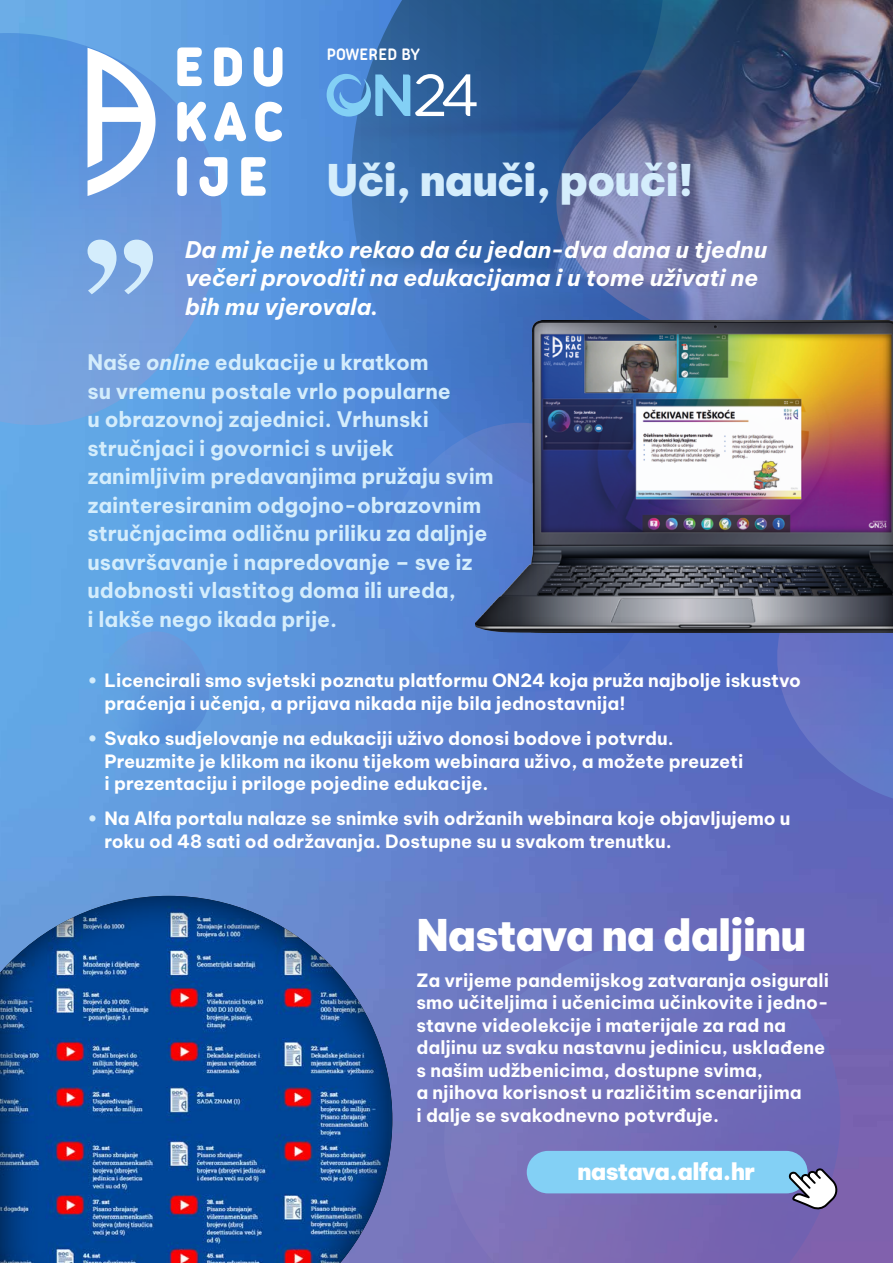
<style>
.page{position:relative;width:893px;height:1263px;background:#fff}
.page>*{position:absolute;margin:0;border:0;box-sizing:border-box;transform-origin:0 0}
.t1{font:900 42.75px "Be Vietnam Pro";letter-spacing:-.025em;color:#d4edfc}
.t2{font:900 42.75px "Be Vietnam Pro";letter-spacing:-.025em;color:#fff}
.t3{font:900 23.1px "Be Vietnam Pro";letter-spacing:-.03em;color:#fff}
.t4{font:italic 700 22.5px/28.5px "Be Vietnam Pro";color:#fff}
.t5{font:700 21px/28.5px "Be Vietnam Pro";color:#d4edfc}
.t6{font:700 18px/22.5px "Be Vietnam Pro";letter-spacing:-.005em;color:#fff}
.t7{font:700 18px "Iconic";color:#fff}
.s1{font-style:italic}
.s2{color:#d4edfc}
</style>
<div class="page">
<img style="left:0;top:0;width:893px;height:1263px">
<img style="left:760px;top:674px;width:133px;height:125px">
<img style="left:385px;top:526px;width:281px;height:186px">
<img style="left:99px;top:631px;width:118px;height:121px">
<img style="left:0;top:33px;width:229px;height:400px">
<img style="left:423px;top:939px;width:444px;height:324px">
<div style="left:0;top:885px;width:406px;height:378px;background:#1c1c1b;opacity:.75"></div>
<img style="left:351px;top:0;width:542px;height:526px">
<svg style="left:88px;top:48px;width:68px;height:148px"></svg>
<svg style="left:177px;top:47px;width:25px;height:39px"></svg>
<svg style="left:214px;top:47px;width:28px;height:39px"></svg>
<svg style="left:254px;top:47px;width:28px;height:40px"></svg>
<svg style="left:177px;top:102px;width:30px;height:39px"></svg>
<svg style="left:213px;top:102px;width:34px;height:39px"></svg>
<svg style="left:255px;top:102px;width:29px;height:39px"></svg>
<div style="left:177px;top:157px;width:10px;height:39px;background:#fff;border-radius:5px"></div>
<svg style="left:200px;top:157px;width:27px;height:39px"></svg>
<svg style="left:241px;top:157px;width:25px;height:39px"></svg>
<svg style="left:327px;top:74px;width:150px;height:43px;background:#6498c8"></svg>
<svg style="left:88px;top:240px;width:65px;height:54px;background:#9ec2ea"></svg>
<div style="left:527px;top:1151px;width:281px;height:42px;background:#83d0f5;border-radius:21px"></div>
<div style="left:447px;top:245px;width:446px;height:429px;background:#1c1c1b;opacity:.75"></div>
<svg style="left:788px;top:1168px;width:51px;height:42px"></svg>
<p class="t7" style="left:327px;top:42px;width:95px">POWERED BY</p>
<h1 class="t1" style="left:327px;top:143px;width:369px">Uči, nauči, pouči!</h1>
<p class="t4" style="left:185px;top:233px;width:584px">Da mi je netko rekao da ću jedan-dva dana u tjednu večeri provoditi na edukacijama i u tome uživati ne bih mu vjerovala.</p>
<p class="t5" style="left:88px;top:346px;width:408px">Naše <span class="s1">online</span> edukacije u kratkom<br>su vremenu postale vrlo popularne<br>u obrazovnoj zajednici. Vrhunski stručnjaci i govornici s uvijek zanimljivim predavanjima pružaju svim zainteresiranim odgojno-obrazovnim stručnjacima odličnu priliku za daljnje usavršavanje i napredovanje – sve iz udobnosti vlastitog doma ili ureda,<br>i lakše nego ikada prije.</p>
<p class="t6" style="left:105px;top:667px;width:698px;text-indent:-17px"><span class="s2">•</span> Licencirali smo svjetski poznatu platformu ON24 koja pruža najbolje iskustvo praćenja i učenja, a prijava nikada nije bila jednostavnija!</p>
<p class="t6" style="left:105px;top:725px;width:640px;text-indent:-17px"><span class="s2">•</span> Svako sudjelovanje na edukaciji uživo donosi bodove i potvrdu.<br>Preuzmite je klikom na ikonu tijekom webinara uživo, a možete preuzeti i prezentaciju i priloge pojedine edukacije.</p>
<p class="t6" style="left:105px;top:805px;width:687px;text-indent:-17px"><span class="s2">•</span> Na Alfa portalu nalaze se snimke svih održanih webinara koje objavljujemo u roku od 48 sati od održavanja. Dostupne su u svakom trenutku.</p>
<h1 class="t2" style="left:417px;top:898px;width:391px">Nastava na daljinu</h1>
<p class="t6" style="left:417px;top:967px;width:414px">Za vrijeme pandemijskog zatvaranja osigurali smo učiteljima i učenicima učinkovite i jedno&shy;stavne videolekcije i materijale za rad na daljinu uz svaku nastavnu jedinicu, usklađene s našim udžbenicima, dostupne svima,<br>a njihova korisnost u različitim scenarijima<br>i dalje se svakodnevno potvrđuje.</p>
<p class="t3" style="left:577px;top:1151px;width:179px">nastava.alfa.hr</p>
</div>
